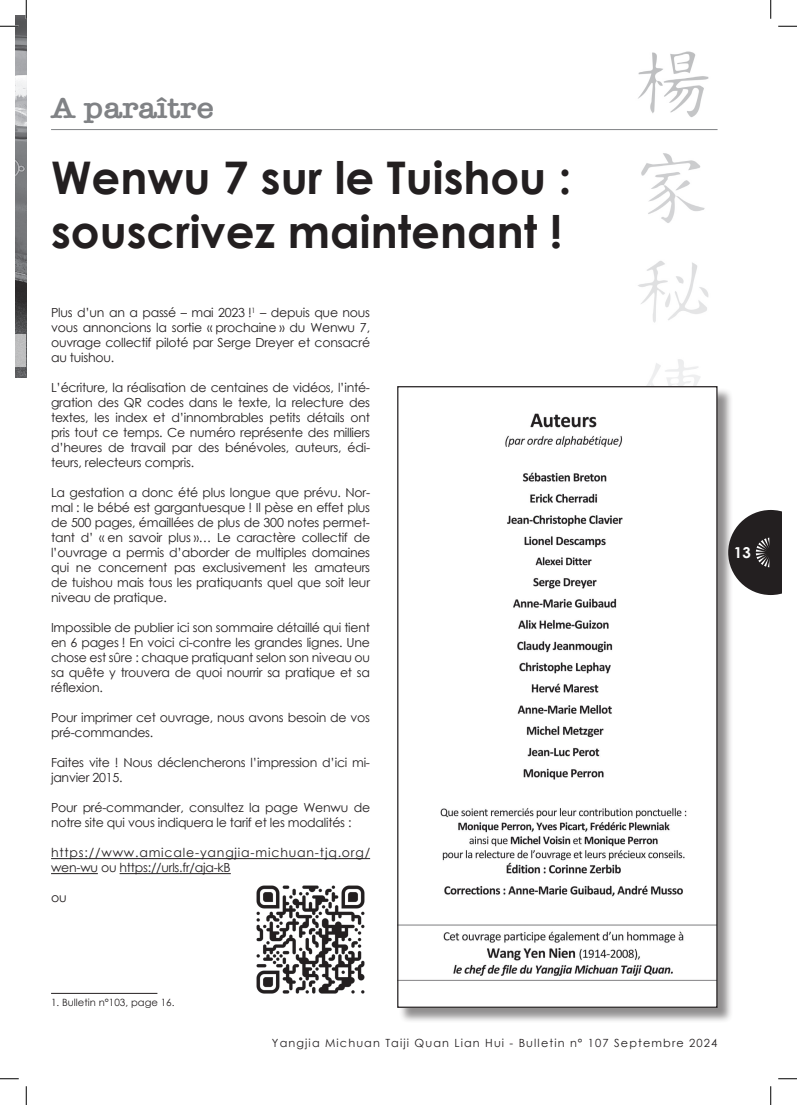
<style>
.page{position:relative;width:797px;height:1105px;background:#fff}
.page>*{position:absolute;margin:0;border:0;box-sizing:border-box;transform-origin:0 0}
.t1{font:700 45px/54px "Century Gothic";color:#231f20}
.t2{font:600 30px "American Typewriter";color:#808285;scale:1.1 1}
.t3{font:700 15px "Century Gothic";color:#fff}
.t4{font:12.5px/15px "Century Gothic";letter-spacing:-.02em;color:#231f20;text-align:justify}
.t5{font:12.5px/15px "Century Gothic";letter-spacing:.065em;color:#231f20}
.t6{font:11.25px "Century Gothic";letter-spacing:.1em;color:#231f20}
.t7{font:10px "Century Gothic";color:#231f20}
</style>
<div class="page">
<svg style="left:733px;top:510px;width:48px;height:85px;background:#434041"></svg>
<img style="left:16px;top:16px;width:10px;height:361px">
<img style="left:638px;top:51px;width:71px;height:335px">
<hr style="left:51px;top:858px;width:319px;height:1px;background:#231f20">
<hr style="left:51px;top:873px;width:47px;height:1px;background:#231f20">
<hr style="left:120px;top:873px;width:111px;height:1px;background:#231f20">
<hr style="left:51px;top:129px;width:666px;height:1px;background:#808285">
<div style="left:16px;top:335px;width:10px;height:32px;background:#bebebf"></div>
<div style="left:399px;top:388px;width:334px;height:635px;background:#231f20;opacity:.5"></div>
<img style="left:399px;top:388px;width:316px;height:618px">
<hr style="left:51px;top:993px;width:106px;height:1px;background:#231f20">
<img style="left:256px;top:885px;width:109px;height:109px">
<svg style="left:0;top:25px;width:19px;height:2px"></svg>
<svg style="left:778px;top:25px;width:19px;height:2px"></svg>
<svg style="left:0;top:1078px;width:19px;height:1px"></svg>
<svg style="left:778px;top:1078px;width:19px;height:1px"></svg>
<svg style="left:25px;top:0;width:2px;height:19px"></svg>
<svg style="left:25px;top:1086px;width:2px;height:19px"></svg>
<svg style="left:770px;top:0;width:1px;height:19px"></svg>
<svg style="left:770px;top:1086px;width:1px;height:19px"></svg>
<h2 class="t2" style="left:51px;top:85px;width:150px">A paraître</h2>
<h1 class="t1" style="left:51px;top:150px;width:522px">Wenwu 7 sur le Tuishou : souscrivez maintenant !</h1>
<p class="t4" style="left:51px;top:305px;width:320px">Plus d’un an a passé – mai 2023 !<sup>1</sup> – depuis que nous vous annoncions la sortie « prochaine » du Wenwu 7, ouvrage collectif piloté par Serge Dreyer et consacré au tuishou.</p>
<p class="t4" style="left:51px;top:380px;width:320px">L’écriture, la réalisation de centaines de vidéos, l’inté&shy;gration des QR codes dans le texte, la relecture des textes, les index et d’innombrables petits détails ont pris tout ce temps. Ce numéro représente des milliers d’heures de travail par des bénévoles, auteurs, édi&shy;teurs, relecteurs compris.</p>
<p class="t4" style="left:51px;top:485px;width:320px">La gestation a donc été plus longue que prévu. Nor&shy;mal : le bébé est gargantuesque ! Il pèse en effet plus de 500 pages, émaillées de plus de 300 notes permet&shy;tant d’ « en savoir plus »… Le caractère collectif de l’ouvrage a permis d’aborder de multiples domaines qui ne concernent pas exclusivement les amateurs de tuishou mais tous les pratiquants quel que soit leur niveau de pratique.</p>
<p class="t4" style="left:51px;top:620px;width:320px">Impossible de publier ici son sommaire détaillé qui tient en 6 pages ! En voici ci-contre les grandes lignes. Une chose est sûre : chaque pratiquant selon son niveau ou sa quête y trouvera de quoi nourrir sa pratique et sa réflexion.</p>
<p class="t4" style="left:51px;top:710px;width:320px">Pour imprimer cet ouvrage, nous avons besoin de vos pré-commandes.</p>
<p class="t4" style="left:51px;top:755px;width:320px">Faites vite ! Nous déclencherons l’impression d’ici mi&shy;janvier 2015.</p>
<p class="t4" style="left:51px;top:800px;width:320px">Pour pré-commander, consultez la page Wenwu de notre site qui vous indiquera le tarif et les modalités :</p>
<p class="t5" style="left:51px;top:845px;width:321px">https://www.amicale-yangjia-michuan-tjq.org/ wen-wu ou https://urls.fr/aja-kB</p>
<p class="t4" style="left:51px;top:890px;width:17px">ou</p>
<p class="t3" style="left:734px;top:543px;width:18px">13</p>
<p class="t7" style="left:51px;top:995px;width:125px">1. Bulletin n°103, page 16.</p>
<p class="t6" style="left:272px;top:1035px;width:447px">Yangjia Michuan Taiji Quan Lian Hui - Bulletin n° 107 Septembre 2024</p>
</div>
